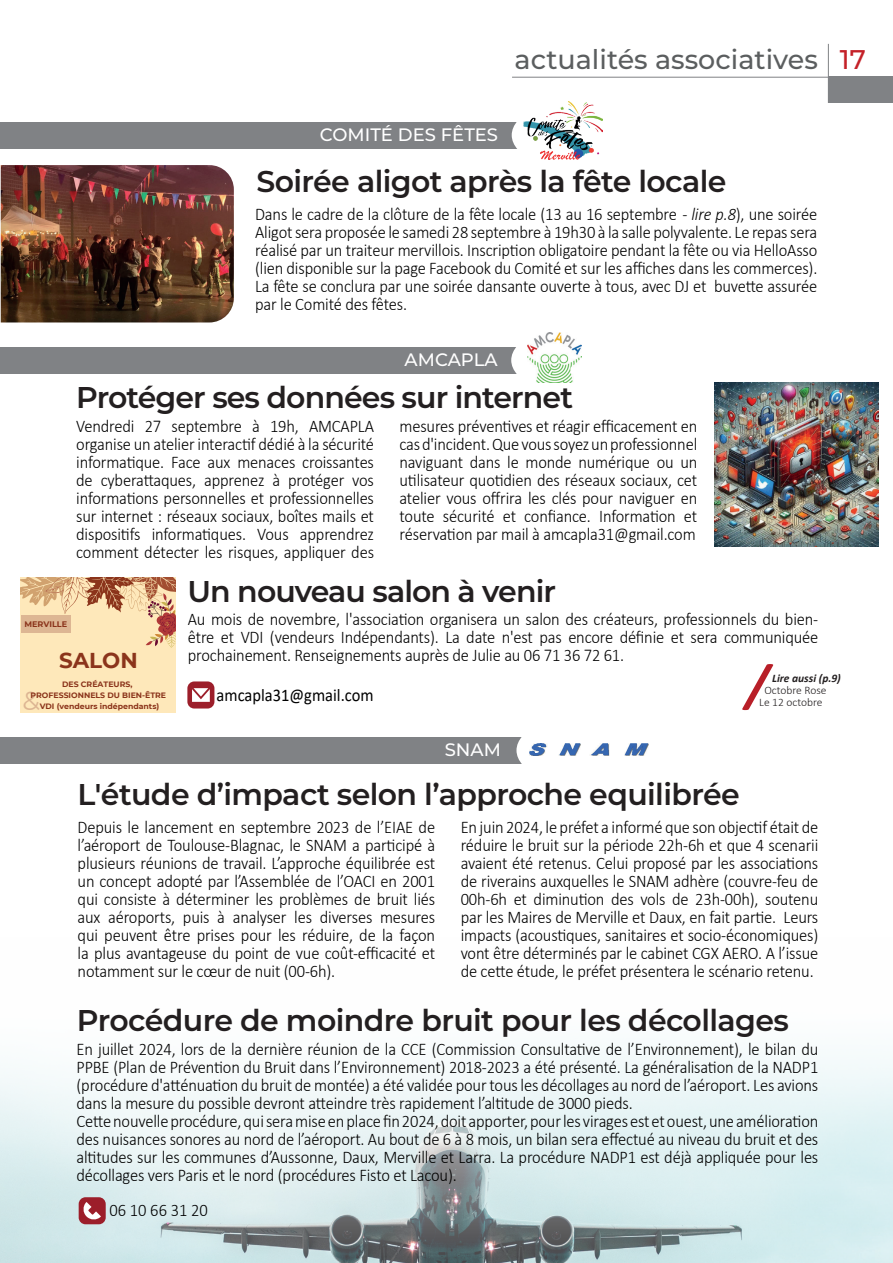
<style>
.page{position:relative;width:893px;height:1263px;background:#fff}
.page>*{position:absolute;margin:0;border:0;box-sizing:border-box;transform-origin:0 0}
.t1{font:italic 700 52.65px "Calibri";color:#b81f28}
.t2{font:600 30px "Montserrat";letter-spacing:-.02em;color:#231f20}
.t3{font:500 27px "Montserrat";color:#5b5e5f}
.t4{font:26.1px "Montserrat";color:#ddb693}
.t5{font:700 21.45px "Montserrat";color:#8b341b}
.t6{font:500 18px "Montserrat";color:#fff}
.t7{font:300 17.85px/18px "Calibri";letter-spacing:-.01em;color:#000;text-align:justify;scale:.93 1}
.t8{font:17.85px "Calibri";color:#000;scale:.93 1}
.t9{font:300 11.55px "Calibri";color:#231f20}
.t10{font:italic 700 11.55px "Calibri";color:#231f20}
.t11{font:700 8.1px "Montserrat";color:#8b341b}
.t12{font:700 7.8px/10.8px "Montserrat";color:#8b341b;text-align:center}
.s1{color:#c42128}
.s2{font-style:italic}
</style>
<div class="page">
<hr style="left:512px;top:77px;width:381px;height:1px;background:#808285">
<div style="left:828px;top:77px;width:65px;height:26px;background:#808285"></div>
<hr style="left:828px;top:44px;width:1px;height:59px;background:#808285">
<img style="left:0;top:1051px;width:893px;height:212px">
<div style="left:79px;top:1197px;width:27px;height:27px;background:#9c1e2a;border-radius:7px"></div>
<svg style="left:83px;top:1202px;width:18px;height:18px"></svg>
<div style="left:1px;top:737px;width:541px;height:27px;background:#808285"></div>
<div style="left:516px;top:713px;width:159px;height:75px;background:#fff;border-radius:50%"></div>
<img style="left:529px;top:743px;width:119px;height:13px">
<div style="left:0;top:347px;width:557px;height:27px;background:#808285"></div>
<div style="left:511px;top:322px;width:159px;height:76px;background:#fff;border-radius:50%"></div>
<img style="left:527px;top:332px;width:54px;height:50px">
<div style="left:187px;top:681px;width:27px;height:27px;background:#9c1e2a;border-radius:7px"></div>
<svg style="left:192px;top:688px;width:18px;height:14px"></svg>
<img style="left:715px;top:383px;width:163px;height:163px">
<div style="left:21px;top:578px;width:155px;height:135px;background:#fee8ba"></div>
<svg style="left:21px;top:578px;width:155px;height:70px"></svg>
<div style="left:21px;top:616px;width:50px;height:17px;background:#ddb693"></div>
<div style="left:0;top:122px;width:557px;height:27px;background:#808285"></div>
<div style="left:512px;top:97px;width:159px;height:76px;background:#fff;border-radius:50%"></div>
<img style="left:1px;top:165px;width:233px;height:157px">
<img style="left:524px;top:101px;width:79px;height:58px">
<img style="left:0;top:1066px;width:1px;height:144px">
<h3 class="t3" style="left:514px;top:40px;width:353px">actualités associatives <span class="s1">17</span></h3>
<p class="t6" style="left:320px;top:122px;width:180px">COMITÉ DES FÊTES</p>
<h2 class="t2" style="left:256px;top:160px;width:471px">Soirée aligot après la fête locale</h2>
<p class="t7" style="left:255px;top:205px;width:606px">Dans le cadre de la clôture de la fête locale (13 au 16 septembre - <span class="s2">lire p.8</span>), une soirée Aligot sera proposée le samedi 28 septembre à 19h30 à la salle polyvalente. Le repas sera réalisé par un traiteur mervillois. Inscription obligatoire pendant la fête ou via HelloAsso (lien disponible sur la page Facebook du Comité et sur les affiches dans les commerces).<br>La fête se conclura par une soirée dansante ouverte à tous, avec DJ et buvette assurée par le Comité des fêtes.</p>
<p class="t6" style="left:405px;top:347px;width:94px">AMCAPLA</p>
<h2 class="t2" style="left:76px;top:376px;width:498px">Protéger ses données sur internet</h2>
<p class="t7" style="left:76px;top:416px;width:322px">Vendredi 27 septembre à 19h, AMCAPLA organise un atelier interactif dédié à la sécurité informatique. Face aux menaces croissantes de cyberattaques, apprenez à protéger vos informations personnelles et professionnelles sur internet : réseaux sociaux, boîtes mails et dispositifs informatiques. Vous apprendrez comment détecter les risques, appliquer des</p>
<p class="t7" style="left:399px;top:416px;width:322px">mesures préventives et réagir efficacement en cas d'incident. Que vous soyez un professionnel naviguant dans le monde numérique ou un utilisateur quotidien des réseaux sociaux, cet atelier vous offrira les clés pour naviguer en toute sécurité et confiance. Information et réservation par mail à amcapla31@gmail.com</p>
<p class="t11" style="left:24px;top:618px;width:44px">MERVILLE</p>
<p class="t5" style="left:59px;top:645px;width:80px">SALON</p>
<p class="t12" style="left:31px;top:679px;width:137px">DES CRÉATEURS,<br>PROFESSIONNELS DU BIEN-ÊTRE<br>VDI (vendeurs indépendants)</p>
<h3 class="t4" style="left:23px;top:683px;width:19px">&amp;</h3>
<h2 class="t2" style="left:187px;top:570px;width:370px">Un nouveau salon à venir</h2>
<p class="t7" style="left:188px;top:610px;width:679px">Au mois de novembre, l'association organisera un salon des créateurs, professionnels du bien&shy;être et VDI (vendeurs Indépendants). La date n'est pas encore définie et sera communiquée prochainement. Renseignements auprès de Julie au 06 71 36 72 61.</p>
<h1 class="t1" style="left:746px;top:647px;width:24px">/</h1>
<p class="t10" style="left:772px;top:670px;width:70px">Lire aussi (p.9)</p>
<p class="t9" style="left:764px;top:683px;width:64px">Octobre Rose</p>
<p class="t8" style="left:217px;top:682px;width:170px">amcapla31@gmail.com</p>
<p class="t9" style="left:759px;top:695px;width:65px">Le 12 octobre</p>
<p class="t6" style="left:445px;top:737px;width:58px">SNAM</p>
<h2 class="t2" style="left:78px;top:773px;width:664px">L'étude d’impact selon l’approche équilibrée</h2>
<p class="t7" style="left:78px;top:818px;width:386px">Depuis le lancement en septembre 2023 de l’EIAE de l’aéroport de Toulouse-Blagnac, le SNAM a participé à plusieurs réunions de travail. L’approche équilibrée est un concept adopté par l’Assemblée de l’OACI en 2001 qui consiste à déterminer les problèmes de bruit liés aux aéroports, puis à analyser les diverses mesures qui peuvent être prises pour les réduire, de la façon la plus avantageuse du point de vue coût-efficacité et notamment sur le cœur de nuit (00-6h).</p>
<p class="t7" style="left:461px;top:818px;width:386px">En juin 2024, le préfet a informé que son objectif était de réduire le bruit sur la période 22h-6h et que 4 scenarii avaient été retenus. Celui proposé par les associations de riverains auxquelles le SNAM adhère (couvre-feu de 00h-6h et diminution des vols de 23h-00h), soutenu par les Maires de Merville et Daux, en fait partie. Leurs impacts (acoustiques, sanitaires et socio-économiques) vont être déterminés par le cabinet CGX AERO. A l’issue de cette étude, le préfet présentera le scénario retenu.</p>
<h2 class="t2" style="left:77px;top:998px;width:713px">Procédure de moindre bruit pour les décollages</h2>
<p class="t7" style="left:77px;top:1040px;width:799px;text-align:left">En juillet 2024, lors de la dernière réunion de la CCE (Commission Consultative de l’Environnement), le bilan du PPBE (Plan de Prévention du Bruit dans l’Environnement) 2018-2023 a été présenté. La généralisation de la NADP1 (procédure d'atténuation du bruit de montée) a été validée pour tous les décollages au nord de l’aéroport. Les avions dans la mesure du possible devront atteindre très rapidement l’altitude de 3000 pieds.<br>Cette nouvelle procédure, qui sera mise en place fin 2024, doit apporter, pour les virages est et ouest, une amélioration des nuisances sonores au nord de l’aéroport. Au bout de 6 à 8 mois, un bilan sera effectué au niveau du bruit et des altitudes sur les communes d’Aussonne, Daux, Merville et Larra. La procédure NADP1 est déjà appliquée pour les décollages vers Paris et le nord (procédures Fisto et Lacou).</p>
<p class="t7" style="left:109px;top:1201px;width:107px">06 10 66 31 20</p>
</div>
